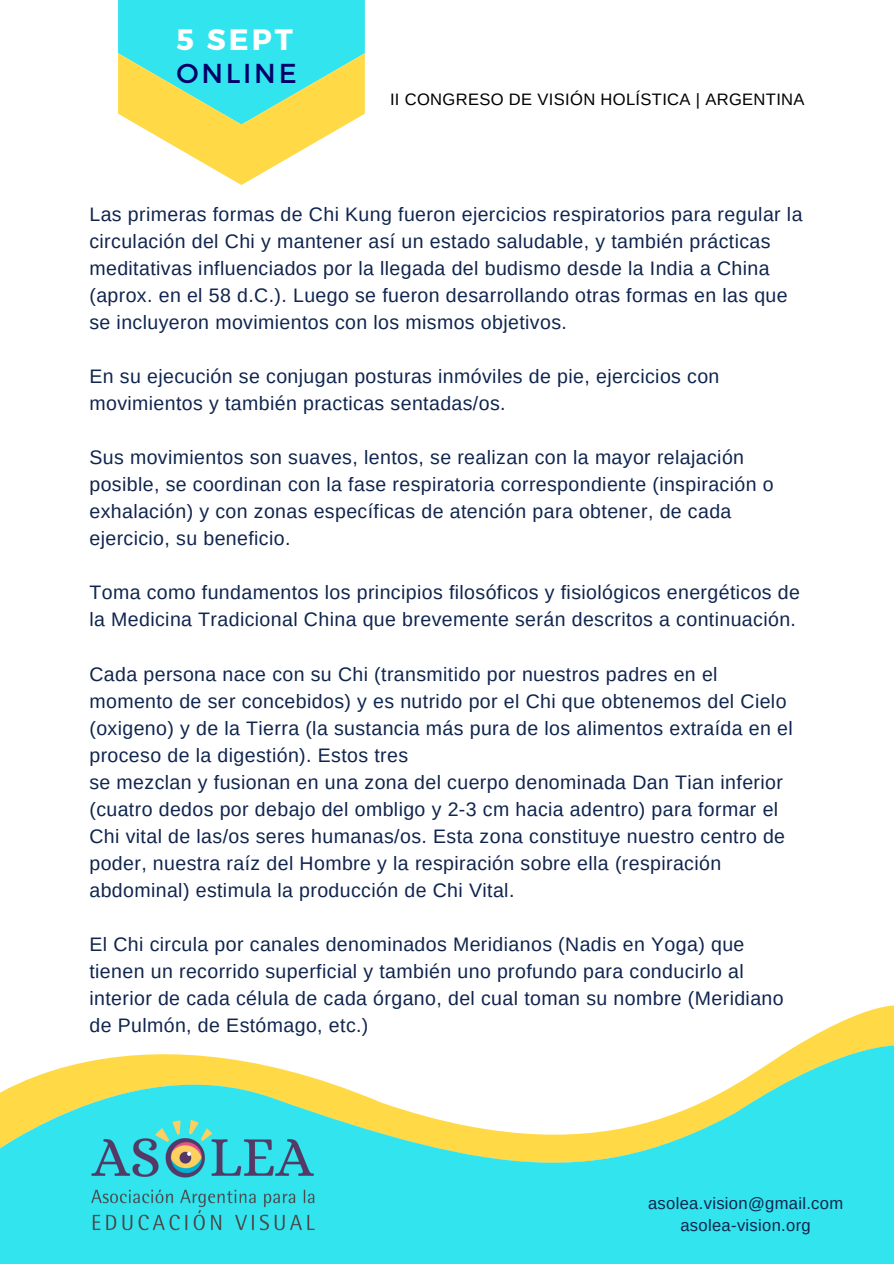
<style>
.page{position:relative;width:894px;height:1264px;background:#fff}
.page>*{position:absolute;margin:0;border:0;box-sizing:border-box;transform-origin:0 0}
.t1{font:700 29.55px "Montserrat";color:#fffffd}
.t2{font:27.3px "Montserrat";letter-spacing:.1em;color:#000169}
.t3{font:19.5px/27px "Arimo";letter-spacing:.02em;color:#10254e}
.t4{font:16.5px "Arimo";letter-spacing:.02em;color:#10254e}
.t5{font:16.5px "Arimo";letter-spacing:.02em;color:#000}
</style>
<div class="page">
<svg style="left:815px;top:1005px;width:78px;height:30px;fill:#ffda46"></svg>
<svg style="left:0;top:1035px;width:893px;height:228px;fill:#31e4ed"></svg>
<svg style="left:118px;top:0;width:247px;height:185px"></svg>
<img style="left:82px;top:1109px;width:241px;height:131px">
<p class="t1" style="left:176px;top:21px;width:118px">5 SEPT</p>
<p class="t2" style="left:176px;top:55px;width:121px">ONLINE</p>
<p class="t5" style="left:390px;top:90px;width:416px">II CONGRESO DE VISIÓN HOLÍSTICA | ARGENTINA</p>
<p class="t3" style="left:89px;top:201px;width:714px">Las primeras formas de Chi Kung fueron ejercicios respiratorios para regular la circulación del Chi y mantener así un estado saludable, y también prácticas meditativas influenciados por la llegada del budismo desde la India a China (aprox. en el 58 d.C.). Luego se fueron desarrollando otras formas en las que se incluyeron movimientos con los mismos objetivos.</p>
<p class="t3" style="left:89px;top:363px;width:631px">En su ejecución se conjugan posturas inmóviles de pie, ejercicios con movimientos y también practicas sentadas/os.</p>
<p class="t3" style="left:89px;top:444px;width:685px">Sus movimientos son suaves, lentos, se realizan con la mayor relajación posible, se coordinan con la fase respiratoria correspondiente (inspiración o exhalación) y con zonas específicas de atención para obtener, de cada ejercicio, su beneficio.</p>
<p class="t3" style="left:89px;top:579px;width:711px">Toma como fundamentos los principios filosóficos y fisiológicos energéticos de la Medicina Tradicional China que brevemente serán descritos a continuación.</p>
<p class="t3" style="left:89px;top:660px;width:704px">Cada persona nace con su Chi (transmitido por nuestros padres en el momento de ser concebidos) y es nutrido por el Chi que obtenemos del Cielo (oxigeno) y de la Tierra (la sustancia más pura de los alimentos extraída en el proceso de la digestión). Estos tres</p>
<p class="t3" style="left:89px;top:768px;width:697px">se mezclan y fusionan en una zona del cuerpo denominada Dan Tian inferior (cuatro dedos por debajo del ombligo y 2-3 cm hacia adentro) para formar el Chi vital de las/os seres humanas/os. Esta zona constituye nuestro centro de poder, nuestra raíz del Hombre y la respiración sobre ella (respiración abdominal) estimula la producción de Chi Vital.</p>
<p class="t3" style="left:89px;top:930px;width:695px">El Chi circula por canales denominados Meridianos (Nadis en Yoga) que tienen un recorrido superficial y también uno profundo para conducirlo al interior de cada célula de cada órgano, del cual toman su nombre (Meridiano de Pulmón, de Estómago, etc.)</p>
<p class="t4" style="left:647px;top:1193px;width:197px">asolea.vision@gmail.com</p>
<p class="t4" style="left:680px;top:1216px;width:132px">asolea-vision.org</p>
</div>
